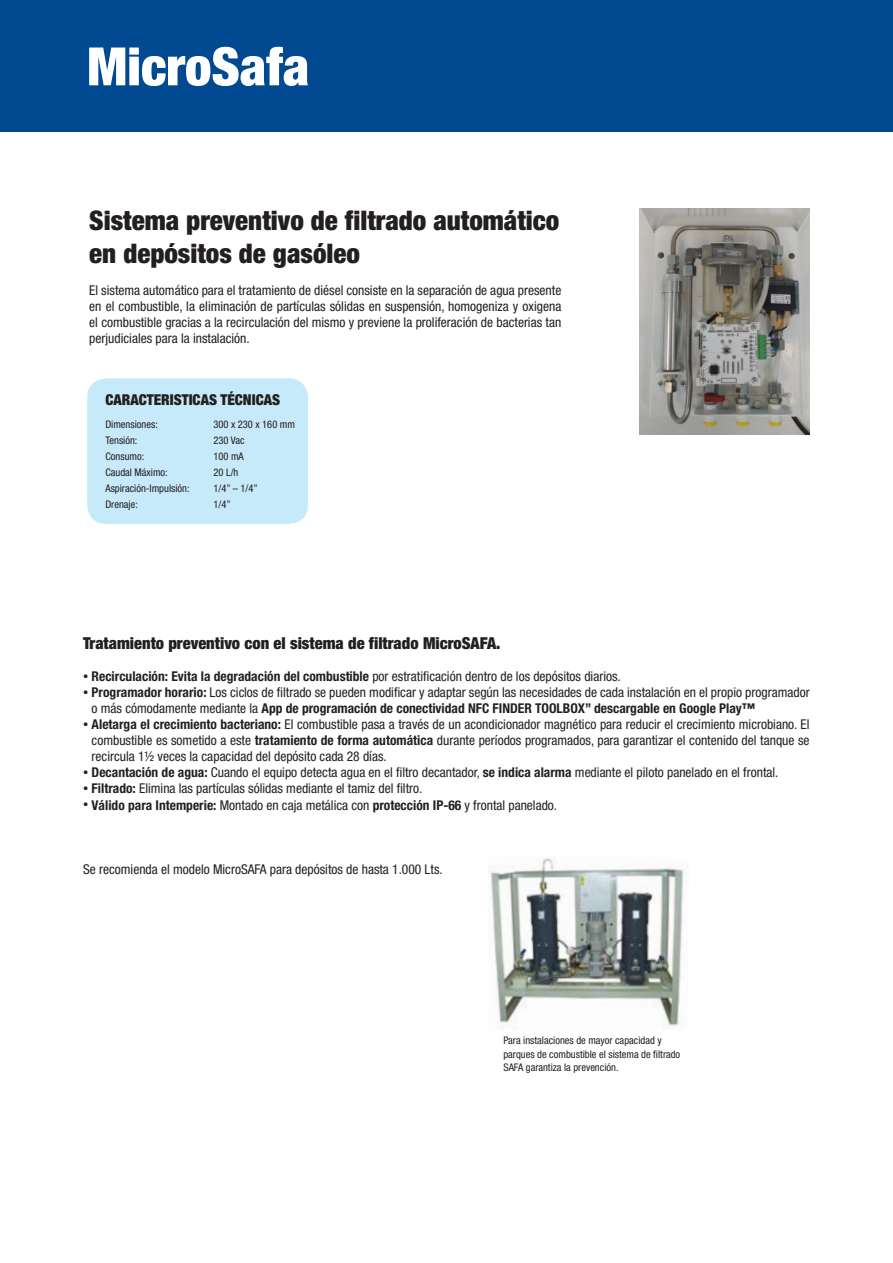
<style>
.page{position:relative;width:893px;height:1263px;background:#fff}
.page>*{position:absolute;margin:0;border:0;box-sizing:border-box;transform-origin:0 0}
.t1{font:900 condensed 52.95px "Helvetica Neue";color:#fff}
.t2{font:900 condensed 27px "Helvetica Neue";color:#231f20}
.t3{font:900 condensed 16.5px "Helvetica Neue";color:#231f20}
.t4{font:900 condensed 15px "Helvetica Neue";color:#231f20}
.t5{font:condensed 13.5px/16px "Helvetica Neue";color:#231f20;text-align:justify}
.t6{font:700 condensed 13.5px "Helvetica Neue";color:#231f20}
.t7{font:condensed 10.5px/13.5px "Helvetica Neue";color:#231f20}
.s1{font-size:10.5px}
.s2{font-weight:400}
.s3{font-weight:700;font-size:10.5px}
.s4{font-weight:700}
</style>
<div class="page">
<img style="left:490px;top:858px;width:194px;height:169px">
<div style="left:0;top:0;width:893px;height:132px;background:#014990"></div>
<img style="left:639px;top:209px;width:171px;height:226px">
<div style="left:87px;top:378px;width:221px;height:146px;background:#c6eafa;border-radius:19px"></div>
<p class="t1" style="left:87px;top:34px;width:224px">MicroSafa</p>
<p class="t2" style="left:89px;top:204px;width:472px">Sistema preventivo de filtrado automático</p>
<p class="t2" style="left:89px;top:236px;width:272px">en depósitos de gasóleo</p>
<p class="t5" style="left:89px;top:282px;width:474px">El sistema automático para el tratamiento de diésel consiste en la separación de agua presente en el combustible, la eliminación de partículas sólidas en suspensión, homogeniza y oxigena el combustible gracias a la recirculación del mismo y previene la proliferación de bacterias tan perjudiciales para la instalación.</p>
<p class="t4" style="left:105px;top:390px;width:176px">CARACTERISTICAS TÉCNICAS</p>
<p class="t7" style="left:105px;top:418px;width:54px">Dimensiones:</p>
<p class="t7" style="left:213px;top:418px;width:83px">300 x 230 x 160 mm</p>
<p class="t7" style="left:105px;top:434px;width:34px">Tensión:</p>
<p class="t7" style="left:213px;top:434px;width:33px">230 Vac</p>
<p class="t7" style="left:105px;top:450px;width:40px">Consumo:</p>
<p class="t7" style="left:213px;top:450px;width:32px">100 mA</p>
<p class="t7" style="left:105px;top:466px;width:64px">Caudal Máximo:</p>
<p class="t7" style="left:213px;top:466px;width:27px">20 L/h</p>
<p class="t7" style="left:105px;top:482px;width:86px">Aspiración-Impulsión:</p>
<p class="t7" style="left:213px;top:482px;width:46px">1/4” – 1/4”</p>
<p class="t7" style="left:105px;top:498px;width:34px">Drenaje:</p>
<p class="t7" style="left:213px;top:498px;width:19px">1/4”</p>
<p class="t3" style="left:83px;top:633px;width:419px">Tratamiento preventivo con el sistema de filtrado MicroSAFA.</p>
<p class="t6" style="left:83px;top:668px;width:539px"><span class="s1">•</span> Recirculación: Evita la degradación del combustible <span class="s2">por estratificación dentro de los depósitos diarios.</span></p>
<p class="t5" style="left:92px;top:684px;width:720px;text-indent:-9px"><span class="s3">•</span> <span class="s4">Programador horario:</span> Los ciclos de filtrado se pueden modificar y adaptar según las necesidades de cada instalación en el propio programador o más cómodamente mediante la <span class="s4">App de programación de conectividad NFC FINDER TOOLBOX” descargable en Google Play™</span></p>
<p class="t5" style="left:92px;top:716px;width:719px;text-indent:-9px"><span class="s3">•</span> <span class="s4">Aletarga el crecimiento bacteriano:</span> El combustible pasa a través de un acondicionador magnético para reducir el crecimiento microbiano. El combustible es sometido a este <span class="s4">tratamiento de forma automática</span> durante períodos programados, para garantizar el contenido del tanque se recircula 1½ veces la capacidad del depósito cada 28 días.</p>
<p class="t5" style="left:83px;top:764px;width:697px"><span class="s3">•</span> <span class="s4">Decantación de agua:</span> Cuando el equipo detecta agua en el filtro decantador, <span class="s4">se indica alarma</span> mediante el piloto panelado en el frontal.</p>
<p class="t5" style="left:83px;top:780px;width:341px"><span class="s3">•</span> <span class="s4">Filtrado:</span> Elimina las partículas sólidas mediante el tamiz del filtro.</p>
<p class="t5" style="left:83px;top:797px;width:476px"><span class="s3">•</span> <span class="s4">Válido para Intemperie:</span> Montado en caja metálica con <span class="s4">protección IP-66</span> y frontal panelado.</p>
<p class="t5" style="left:83px;top:861px;width:361px">Se recomienda el modelo MicroSAFA para depósitos de hasta 1.000 Lts.</p>
<p class="t7" style="left:503px;top:1033px;width:178px">Para instalaciones de mayor capacidad y parques de combustible el sistema de filtrado<br>SAFA garantiza la prevención.</p>
</div>
